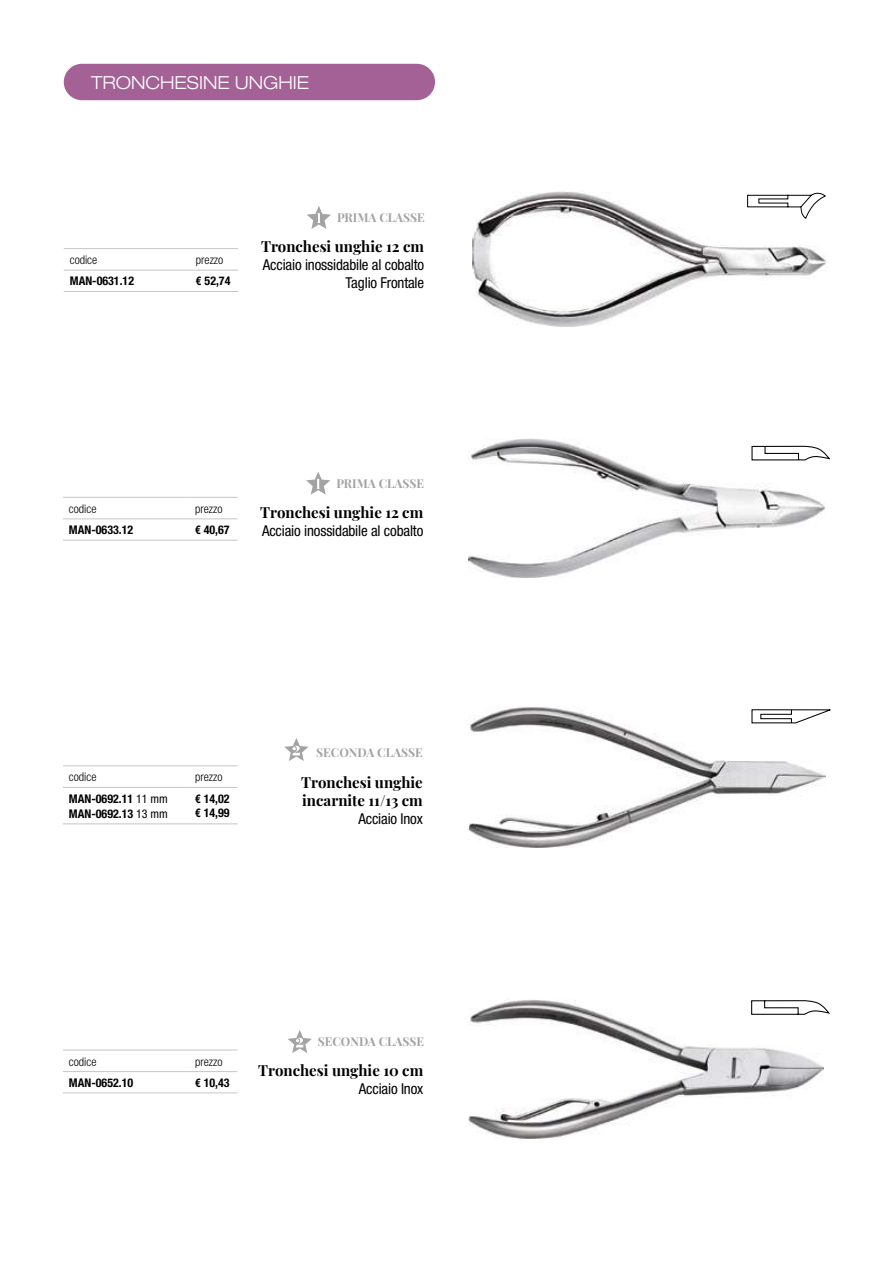
<style>
.page{position:relative;width:893px;height:1263px;background:#fff}
.page>*{position:absolute;margin:0;border:0;box-sizing:border-box;transform-origin:0 0}
.t1{font:300 expanded 18px "Helvetica Neue";color:#fff}
.t2{font:condensed 15px/18px "Helvetica Neue";letter-spacing:-.01em;color:#000;text-align:right}
.t3{font:15px/18px "Playfair Display";color:#000}
.t4{font:700 condensed 12px/15px "Helvetica Neue";color:#000}
.t5{font:300 condensed 12px "Helvetica Neue";color:#000}
.t6{font:12px "Playfair Display";color:#a3a3a3}
.s1{font-weight:400}
</style>
<div class="page">
<div style="left:64px;top:64px;width:371px;height:36px;background:#a36196;border-radius:18px"></div>
<img style="left:472px;top:191px;width:354px;height:136px">
<svg style="left:747px;top:192px;width:79px;height:27px"></svg>
<hr style="left:64px;top:248px;width:126px;height:1px;background:#c6c6c6">
<hr style="left:190px;top:248px;width:48px;height:1px;background:#c6c6c6">
<hr style="left:64px;top:270px;width:126px;height:1px;background:#c6c6c6">
<hr style="left:190px;top:270px;width:48px;height:1px;background:#c6c6c6">
<hr style="left:64px;top:291px;width:126px;height:1px;background:#c6c6c6">
<hr style="left:190px;top:291px;width:48px;height:1px;background:#c6c6c6">
<svg style="left:307px;top:206px;width:24px;height:23px"></svg>
<img style="left:469px;top:438px;width:357px;height:140px">
<svg style="left:751px;top:445px;width:79px;height:16px"></svg>
<hr style="left:63px;top:497px;width:126px;height:1px;background:#c6c6c6">
<hr style="left:189px;top:497px;width:49px;height:1px;background:#c6c6c6">
<hr style="left:63px;top:519px;width:126px;height:1px;background:#c6c6c6">
<hr style="left:189px;top:519px;width:49px;height:1px;background:#c6c6c6">
<hr style="left:63px;top:540px;width:126px;height:1px;background:#c6c6c6">
<hr style="left:189px;top:540px;width:49px;height:1px;background:#c6c6c6">
<svg style="left:306px;top:472px;width:24px;height:23px"></svg>
<hr style="left:63px;top:765px;width:126px;height:1px;background:#c6c6c6">
<hr style="left:189px;top:765px;width:49px;height:1px;background:#c6c6c6">
<hr style="left:63px;top:787px;width:126px;height:1px;background:#c6c6c6">
<hr style="left:189px;top:787px;width:49px;height:1px;background:#c6c6c6">
<hr style="left:63px;top:824px;width:126px;height:1px;background:#c6c6c6">
<hr style="left:189px;top:824px;width:49px;height:1px;background:#c6c6c6">
<img style="left:469px;top:707px;width:356px;height:140px">
<svg style="left:751px;top:709px;width:80px;height:15px"></svg>
<svg style="left:284px;top:738px;width:24px;height:23px"></svg>
<hr style="left:63px;top:1050px;width:126px;height:1px;background:#c6c6c6">
<hr style="left:189px;top:1050px;width:49px;height:1px;background:#c6c6c6">
<hr style="left:63px;top:1071px;width:126px;height:1px;background:#c6c6c6">
<hr style="left:189px;top:1071px;width:49px;height:1px;background:#c6c6c6">
<hr style="left:63px;top:1093px;width:126px;height:1px;background:#c6c6c6">
<hr style="left:189px;top:1093px;width:49px;height:1px;background:#c6c6c6">
<img style="left:469px;top:999px;width:355px;height:139px">
<svg style="left:751px;top:1000px;width:79px;height:15px"></svg>
<svg style="left:288px;top:1030px;width:24px;height:23px"></svg>
<h1 class="t1" style="left:91px;top:72px;width:219px">TRONCHESINE UNGHIE</h1>
<p class="t6" style="left:337px;top:208px;width:89px">PRIMA CLASSE</p>
<p class="t5" style="left:70px;top:253px;width:29px">codice</p>
<p class="t5" style="left:196px;top:253px;width:29px">prezzo</p>
<p class="t4" style="left:70px;top:274px;width:66px">MAN-0631.12</p>
<p class="t4" style="left:196px;top:274px;width:36px">€ 52,74</p>
<p class="t3" style="left:261px;top:236px;width:165px">Tronchesi unghie 12 cm</p>
<p class="t2" style="left:263px;top:256px;width:163px">Acciaio inossidabile al cobalto<br>Taglio Frontale</p>
<p class="t5" style="left:69px;top:502px;width:29px">codice</p>
<p class="t5" style="left:195px;top:502px;width:29px">prezzo</p>
<p class="t4" style="left:69px;top:522px;width:66px">MAN-0633.12</p>
<p class="t4" style="left:195px;top:522px;width:36px">€ 40,67</p>
<p class="t6" style="left:336px;top:474px;width:89px">PRIMA CLASSE</p>
<p class="t3" style="left:260px;top:502px;width:165px">Tronchesi unghie 12 cm</p>
<p class="t2" style="left:262px;top:522px;width:163px">Acciaio inossidabile al cobalto</p>
<p class="t5" style="left:69px;top:770px;width:29px">codice</p>
<p class="t5" style="left:195px;top:770px;width:29px">prezzo</p>
<p class="t4" style="left:69px;top:791px;width:100px">MAN-0692.11 <span class="s1">11 mm<br></span>MAN-0692.13 <span class="s1">13 mm</span></p>
<p class="t4" style="left:195px;top:791px;width:36px;line-height:14.4px">€ 14,02 € 14,99</p>
<p class="t6" style="left:316px;top:743px;width:108px">SECONDA CLASSE</p>
<p class="t3" style="left:301px;top:772px;width:123px">Tronchesi unghie incarnite 11/13 cm</p>
<p class="t2" style="left:358px;top:809px;width:66px">Acciaio Inox</p>
<p class="t5" style="left:69px;top:1054px;width:29px">codice</p>
<p class="t5" style="left:195px;top:1054px;width:29px">prezzo</p>
<p class="t4" style="left:69px;top:1075px;width:66px">MAN-0652.10</p>
<p class="t4" style="left:195px;top:1075px;width:36px">€ 10,43</p>
<p class="t6" style="left:318px;top:1032px;width:108px">SECONDA CLASSE</p>
<p class="t3" style="left:258px;top:1060px;width:167px">Tronchesi unghie 10 cm</p>
<p class="t2" style="left:359px;top:1079px;width:66px">Acciaio Inox</p>
</div>
